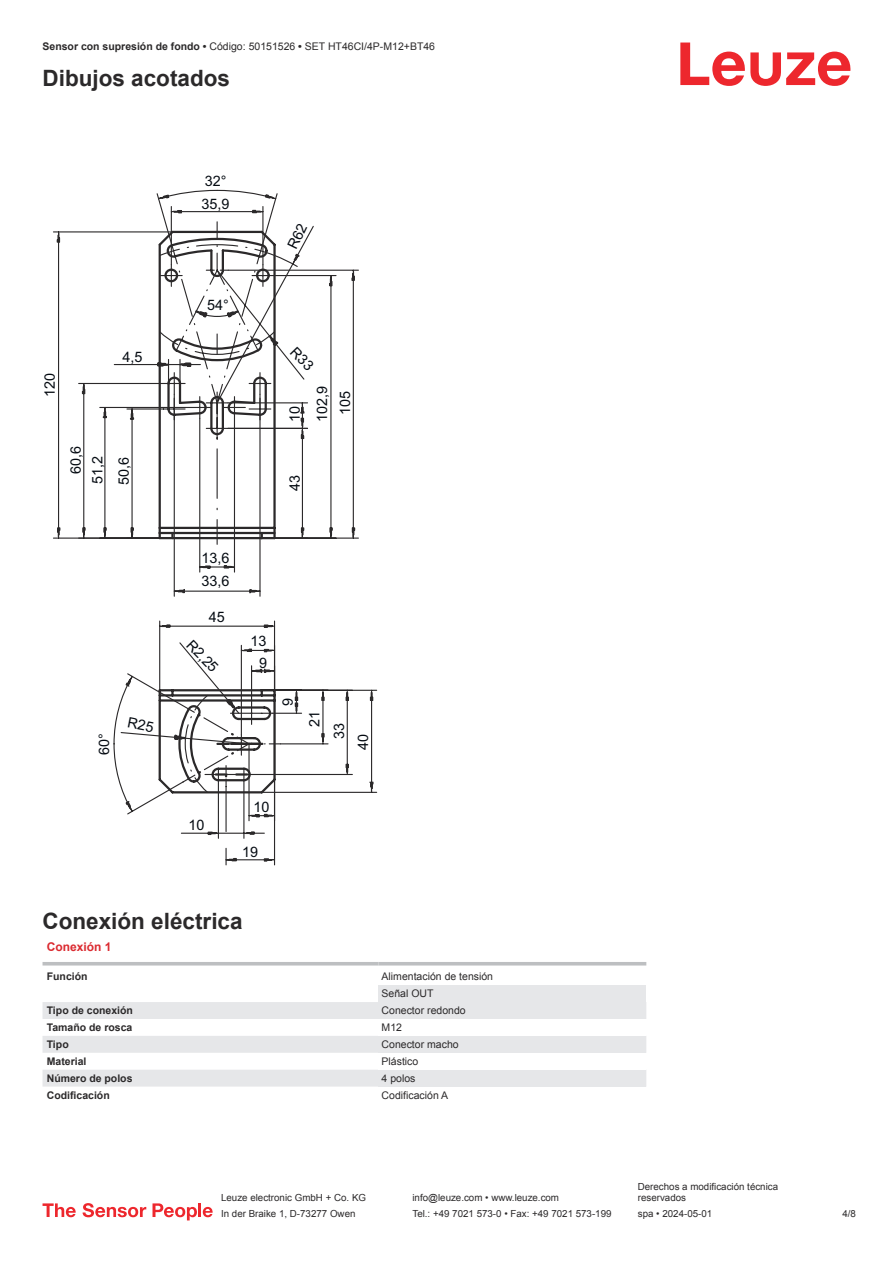
<style>
.page{position:relative;width:893px;height:1263px;background:#fff}
.page>*{position:absolute;margin:0;border:0;box-sizing:border-box;transform-origin:0 0}
.t1{font:700 22.5px "Arial";color:#2b292a}
.t2{font:14.4px/27.6px "Arial";color:#050b12}
.t3{font:700 12px "Arial";color:#db2a30}
.t4{font:10.5px/17px "Arial";color:#2b292a}
.t5{font:700 10.5px "Arial";color:#2b292a}
.t6{font:9.75px/11.7px "Arial";color:#2b292a}
.s1{font-weight:700}
</style>
<div class="page">
<svg style="left:680px;top:43px;width:170px;height:43px"></svg>
<svg style="left:43px;top:965px;width:603px;height:122px"></svg>
<svg style="left:43px;top:1002px;width:335px;height:84px;fill:#e6e7e9"></svg>
<hr style="left:43px;top:962px;width:335px;height:3px;background:#bdbfc1">
<hr style="left:378px;top:962px;width:268px;height:3px;background:#bdbfc1">
<div style="left:378px;top:968px;width:268px;height:17px;background:#fff"></div>
<div style="left:378px;top:985px;width:268px;height:17px;background:#e6e7e9"></div>
<div style="left:378px;top:1002px;width:268px;height:17px;background:#e6e7e9"></div>
<div style="left:378px;top:1019px;width:268px;height:17px;background:#fff"></div>
<div style="left:378px;top:1036px;width:268px;height:17px;background:#e6e7e9"></div>
<div style="left:378px;top:1053px;width:268px;height:17px;background:#fff"></div>
<div style="left:378px;top:1070px;width:268px;height:16px;background:#e6e7e9"></div>
<div style="left:378px;top:1086px;width:268px;height:17px;background:#fff"></div>
<svg style="left:43px;top:1203px;width:33px;height:14px"></svg>
<svg style="left:83px;top:1203px;width:63px;height:14px"></svg>
<svg style="left:153px;top:1203px;width:44px;height:17px"></svg>
<hr style="left:198px;top:1203px;width:3px;height:14px;background:#ed272d">
<svg style="left:203px;top:1207px;width:10px;height:10px"></svg>
<svg style="left:156px;top:189px;width:122px;height:33px"></svg>
<hr style="left:100px;top:407px;width:89px;height:1px;background:#2b292a">
<hr style="left:104px;top:407px;width:1px;height:131px;background:#2b292a">
<svg style="left:103px;top:528px;width:4px;height:9px"></svg>
<svg style="left:103px;top:408px;width:4px;height:10px"></svg>
<hr style="left:79px;top:383px;width:84px;height:1px;background:#2b292a">
<hr style="left:83px;top:383px;width:1px;height:155px;background:#2b292a">
<svg style="left:82px;top:528px;width:4px;height:9px"></svg>
<svg style="left:82px;top:385px;width:3px;height:9px"></svg>
<hr style="left:171px;top:206px;width:1px;height:59px;background:#2b292a">
<hr style="left:262px;top:206px;width:1px;height:59px;background:#2b292a">
<hr style="left:171px;top:211px;width:92px;height:1px;background:#2b292a">
<svg style="left:173px;top:210px;width:9px;height:3px"></svg>
<svg style="left:253px;top:210px;width:8px;height:3px"></svg>
<hr style="left:53px;top:537px;width:119px;height:2px;background:#2b292a">
<hr style="left:53px;top:231px;width:119px;height:1px;background:#2b292a">
<hr style="left:58px;top:232px;width:1px;height:306px;background:#2b292a">
<svg style="left:57px;top:528px;width:3px;height:9px"></svg>
<svg style="left:57px;top:233px;width:3px;height:9px"></svg>
<svg style="left:113px;top:222px;width:264px;height:643px"></svg>
<p class="t4" style="left:43px;top:39px;width:394px"><span class="s1">Sensor con supresión de fondo •</span> Código: 50151526 <span class="s1">•</span> SET HT46CI/4P-M12+BT46</p>
<h1 class="t1" style="left:43px;top:70px;width:189px">Dibujos acotados</h1>
<h2 class="t2" style="left:205px;top:168px;width:23px">32°</h2>
<h2 class="t2" style="left:202px;top:191px;width:30px">35,9</h2>
<h2 class="t2" style="left:37px;top:397px;width:26px;rotate:-90deg">120</h2>
<h2 class="t2" style="left:122px;top:344px;width:22px">4,5</h2>
<h2 class="t2" style="left:63px;top:473px;width:30px;rotate:-90deg">60,6</h2>
<h2 class="t2" style="left:111px;top:485px;width:30px;rotate:-90deg">50,6</h2>
<h2 class="t2" style="left:85px;top:484px;width:30px;rotate:-90deg">51,2</h2>
<h2 class="t2" style="left:92px;top:755px;width:23px;rotate:-90deg">60°</h2>
<h2 class="t2" style="left:207px;top:292px;width:23px">54°</h2>
<h2 class="t2" style="left:282px;top:422px;width:38px;rotate:-90deg">10<br>102,9</h2>
<h2 class="t2" style="left:332px;top:415px;width:26px;rotate:-90deg">105</h2>
<h2 class="t2" style="left:282px;top:491px;width:18px;rotate:-90deg">43</h2>
<h2 class="t2" style="left:202px;top:546px;width:30px">13,6</h2>
<h2 class="t2" style="left:202px;top:569px;width:30px">33,6</h2>
<h2 class="t2" style="left:209px;top:605px;width:18px">45</h2>
<h2 class="t2" style="left:198px;top:633px;width:40px;rotate:46deg">R2,25</h2>
<h2 class="t2" style="left:251px;top:629px;width:18px">13</h2>
<h2 class="t2" style="left:259px;top:650px;width:10px">9</h2>
<h2 class="t2" style="left:275px;top:706px;width:10px;rotate:-90deg">9</h2>
<h2 class="t2" style="left:302px;top:727px;width:18px;rotate:-90deg">21</h2>
<h2 class="t2" style="left:327px;top:739px;width:18px;rotate:-90deg">33</h2>
<h2 class="t2" style="left:351px;top:750px;width:18px;rotate:-90deg">40</h2>
<h2 class="t2" style="left:189px;top:813px;width:18px">10</h2>
<h2 class="t2" style="left:253px;top:794px;width:18px">10</h2>
<h2 class="t2" style="left:242px;top:839px;width:18px">19</h2>
<h1 class="t1" style="left:43px;top:913px;width:202px">Conexión eléctrica</h1>
<p class="t3" style="left:47px;top:942px;width:66px">Conexión 1</p>
<p class="t5" style="left:47px;top:973px;width:42px">Función</p>
<p class="t4" style="left:382px;top:969px;width:113px">Alimentación de tensión<br>Señal OUT</p>
<p class="t5" style="left:47px;top:1006px;width:88px">Tipo de conexión</p>
<p class="t4" style="left:382px;top:1003px;width:86px">Conector redondo</p>
<p class="t5" style="left:47px;top:1023px;width:87px">Tamaño de rosca</p>
<p class="t4" style="left:382px;top:1020px;width:22px">M12</p>
<p class="t5" style="left:47px;top:1040px;width:23px">Tipo</p>
<p class="t4" style="left:382px;top:1037px;width:79px">Conector macho</p>
<p class="t5" style="left:47px;top:1057px;width:41px">Material</p>
<p class="t4" style="left:382px;top:1054px;width:38px">Plástico</p>
<p class="t5" style="left:47px;top:1074px;width:87px">Número de polos</p>
<p class="t4" style="left:382px;top:1071px;width:35px">4 polos</p>
<p class="t5" style="left:47px;top:1091px;width:65px">Codificación</p>
<p class="t4" style="left:382px;top:1087px;width:68px">Codificación A</p>
<p class="t6" style="left:221px;top:1193px;width:146px">Leuze electronic GmbH + Co. KG</p>
<p class="t6" style="left:412px;top:1193px;width:148px">info@leuze.com • www.leuze.com</p>
<p class="t6" style="left:638px;top:1181px;width:142px">Derechos a modificación técnica reservados</p>
<p class="t6" style="left:221px;top:1209px;width:136px">In der Braike 1, D-73277 Owen</p>
<p class="t6" style="left:412px;top:1209px;width:201px">Tel.: +49 7021 573-0 • Fax: +49 7021 573-199</p>
<p class="t6" style="left:638px;top:1209px;width:76px">spa • 2024-05-01</p>
<p class="t6" style="left:842px;top:1209px;width:15px">4 /8</p>
</div>
